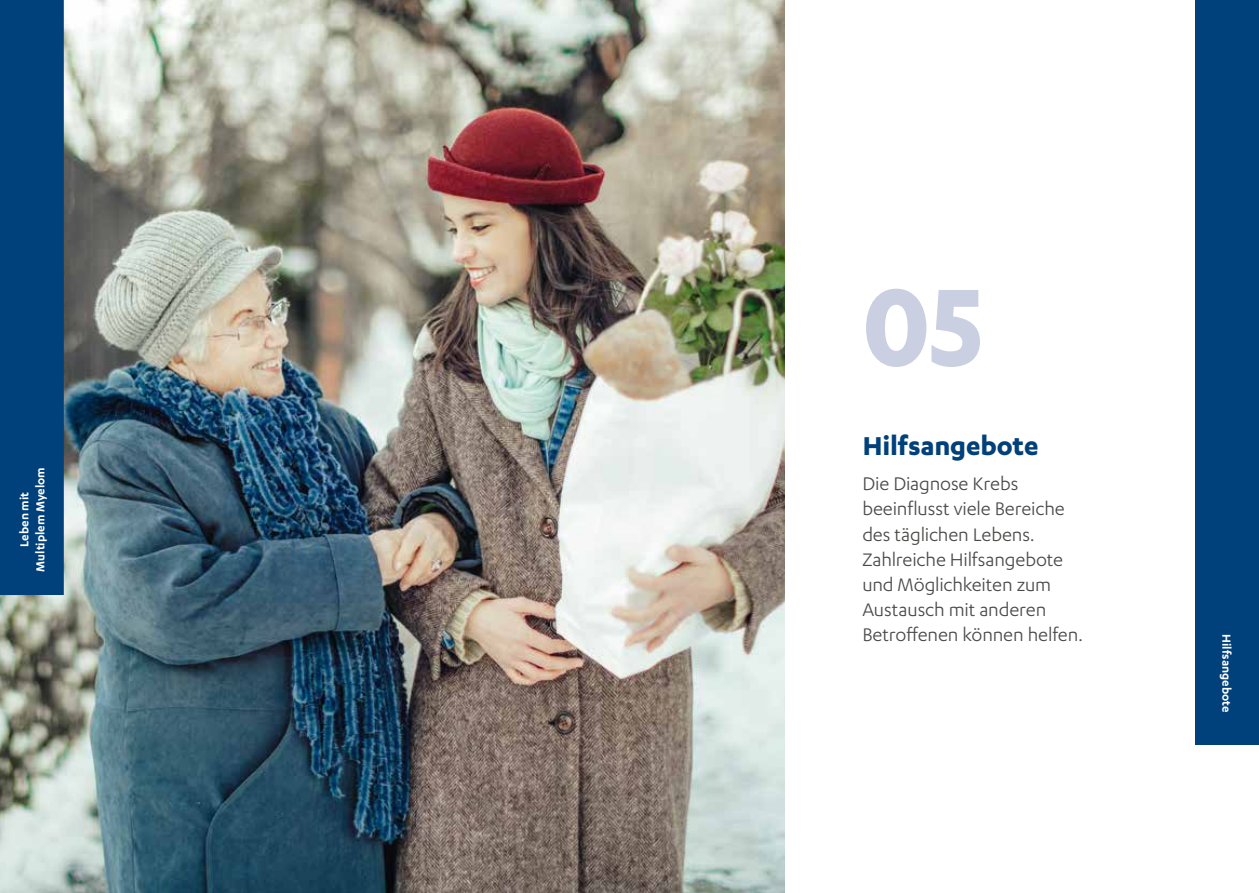
<style>
.page{position:relative;width:1259px;height:893px;background:#fff}
.page>*{position:absolute;margin:0;border:0;box-sizing:border-box;transform-origin:0 0}
.t1{font:700 127.5px "Karbon";color:#cacfe2}
.t2{font:700 30px "Karbon";letter-spacing:-.005em;color:#00407b}
.t3{font:21px/25.2px "Karbon";letter-spacing:-.005em;color:#494948}
.t4{font:600 13.5px/16.2px "Karbon";color:#fff;text-align:center}
</style>
<div class="page">
<img style="left:0;top:0;width:785px;height:893px">
<div style="left:0;top:0;width:64px;height:595px;background:#00407b"></div>
<div style="left:1195px;top:0;width:64px;height:744px;background:#00407b"></div>
<p class="t4" style="left:16px;top:572px;width:106px;rotate:-90deg">Leben mit<br>Multiplem Myelom</p>
<h1 class="t1" style="left:862px;top:254px;width:122px">05</h1>
<h2 class="t2" style="left:862px;top:429px;width:177px">Hilfsangebote</h2>
<p class="t3" style="left:862px;top:471px;width:222px">Die Diagnose Krebs beeinflusst viele Bereiche des täglichen Lebens.<br>Zahlreiche Hilfsangebote und Möglichkeiten zum<br>Austausch mit anderen<br>Betroffenen können helfen.</p>
<p class="t4" style="left:1235px;top:634px;width:80px;rotate:90deg">Hilfsangebote</p>
</div>
